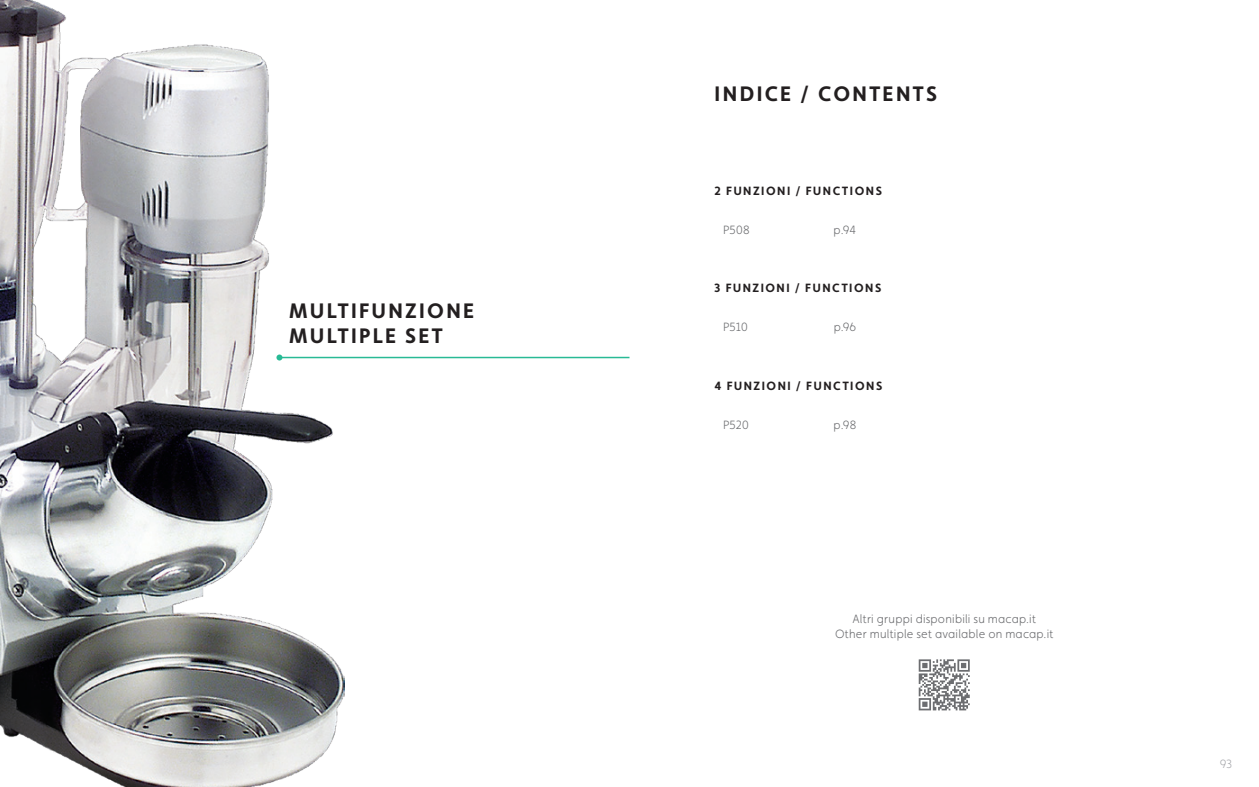
<style>
.page{position:relative;width:1259px;height:787px;background:#fff}
.page>*{position:absolute;margin:0;border:0;box-sizing:border-box;transform-origin:0 0}
.t1{font:700 21px/25.2px "Faricy New";letter-spacing:.11em;color:#231f20}
.t2{font:300 12px/15px "Faricy New";letter-spacing:.02em;color:#6c6d70;text-align:center}
.t3{font:700 12px "Faricy New";letter-spacing:.125em;color:#231f20}
.t4{font:300 12px "Faricy New";color:#a8a9ad}
</style>
<div class="page">
<img style="left:0;top:0;width:344px;height:787px">
<svg style="left:918px;top:659px;width:51px;height:51px"></svg>
<hr style="left:279px;top:357px;width:350px;height:1px;background:#28ba95">
<svg style="left:276px;top:354px;width:6px;height:6px"></svg>
<h1 class="t1" style="left:289px;top:297px;width:186px">MULTIFUNZIONE<br>MULTIPLE SET</h1>
<h1 class="t1" style="left:714px;top:81px;width:224px">INDICE / CONTENTS</h1>
<p class="t3" style="left:714px;top:183px;width:169px">2 FUNZIONI / FUNCTIONS</p>
<p class="t2" style="left:723px;top:222px;width:28px">P508</p>
<p class="t2" style="left:833px;top:222px;width:24px">p.94</p>
<p class="t3" style="left:714px;top:281px;width:168px">3 FUNZIONI / FUNCTIONS</p>
<p class="t2" style="left:723px;top:319px;width:26px">P510</p>
<p class="t2" style="left:833px;top:319px;width:24px">p.96</p>
<p class="t3" style="left:714px;top:378px;width:169px">4 FUNZIONI / FUNCTIONS</p>
<p class="t2" style="left:723px;top:417px;width:27px">P520</p>
<p class="t2" style="left:833px;top:417px;width:24px">p.98</p>
<p class="t2" style="left:835px;top:611px;width:220px">Altri gruppi disponibili su macap.it<br>Other multiple set available on macap.it</p>
<p class="t4" style="left:1220px;top:757px;width:14px">93</p>
</div>
